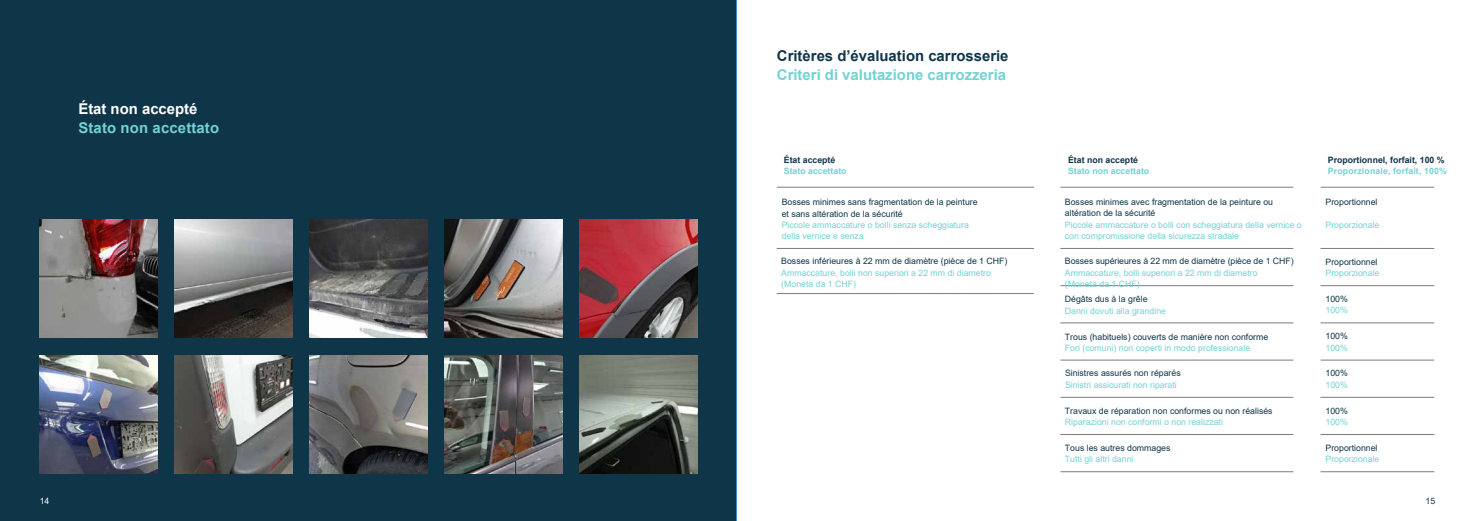
<style>
.page{position:relative;width:1474px;height:521px;background:#fff}
.page>*{position:absolute;margin:0;border:0;box-sizing:border-box;transform-origin:0 0}
.t1{font:700 14.88px "Arial";color:#73d2d2}
.t2{font:700 14.88px "Arial";color:#0f3549}
.t3{font:700 14.88px "Arial";color:#fff}
.t4{font:8.75px/11.4px "Arial";color:#73d2d2}
.t5{font:8.75px/11.4px "Arial";color:#0f3549}
.t6{font:700 8.75px "Arial";color:#73d2d2}
.t7{font:700 8.75px "Arial";color:#0f3549}
.t8{font:8.75px "Arial";color:#0f3549}
.t9{font:8.75px "Arial";color:#73d2d2}
.t10{font:8.75px "Arial";color:#fff}
</style>
<div class="page">
<div style="left:0;top:0;width:737px;height:521px;background:#0f3549"></div>
<img style="left:40px;top:220px;width:118px;height:118px">
<img style="left:40px;top:355px;width:118px;height:118px">
<img style="left:175px;top:220px;width:117px;height:118px">
<img style="left:175px;top:355px;width:117px;height:118px">
<img style="left:309px;top:220px;width:118px;height:118px">
<img style="left:309px;top:355px;width:118px;height:118px">
<img style="left:444px;top:220px;width:118px;height:118px">
<img style="left:444px;top:355px;width:118px;height:118px">
<img style="left:579px;top:220px;width:118px;height:118px">
<img style="left:579px;top:355px;width:118px;height:118px">
<svg style="left:776px;top:186px;width:658px;height:2px"></svg>
<hr style="left:776px;top:248px;width:257px;height:1px;background:#7b7c7d">
<hr style="left:1060px;top:248px;width:233px;height:1px;background:#7b7c7d">
<hr style="left:1320px;top:248px;width:114px;height:1px;background:#7b7c7d">
<hr style="left:776px;top:293px;width:257px;height:1px;background:#7b7c7d">
<hr style="left:1060px;top:285px;width:233px;height:1px;background:#7b7c7d">
<hr style="left:1320px;top:285px;width:114px;height:1px;background:#7b7c7d">
<hr style="left:1060px;top:323px;width:233px;height:1px;background:#7b7c7d">
<hr style="left:1320px;top:323px;width:114px;height:1px;background:#7b7c7d">
<hr style="left:1060px;top:360px;width:233px;height:1px;background:#7b7c7d">
<hr style="left:1320px;top:360px;width:114px;height:1px;background:#7b7c7d">
<hr style="left:1060px;top:397px;width:233px;height:1px;background:#7b7c7d">
<hr style="left:1320px;top:397px;width:114px;height:1px;background:#7b7c7d">
<hr style="left:1060px;top:434px;width:233px;height:1px;background:#7b7c7d">
<hr style="left:1320px;top:434px;width:114px;height:1px;background:#7b7c7d">
<hr style="left:1060px;top:471px;width:233px;height:1px;background:#7b7c7d">
<hr style="left:1320px;top:471px;width:114px;height:1px;background:#7b7c7d">
<hr style="left:776px;top:187px;width:257px;height:1px;background:#7b7c7d">
<hr style="left:1060px;top:187px;width:233px;height:1px;background:#7b7c7d">
<hr style="left:1320px;top:187px;width:114px;height:1px;background:#7b7c7d">
<h1 class="t3" style="left:78px;top:99px;width:121px">État non accepté</h1>
<h1 class="t1" style="left:78px;top:117px;width:142px">Stato non accettato</h1>
<h1 class="t2" style="left:777px;top:46px;width:233px">Critères d’évaluation carrosserie</h1>
<h1 class="t1" style="left:777px;top:64px;width:230px">Criteri di valutazione carrozzeria</h1>
<p class="t7" style="left:783px;top:153px;width:53px">État accepté</p>
<p class="t6" style="left:783px;top:165px;width:64px">Stato accettato</p>
<p class="t7" style="left:1068px;top:153px;width:72px">État non accepté</p>
<p class="t6" style="left:1068px;top:165px;width:83px">Stato non accettato</p>
<p class="t7" style="left:1327px;top:154px;width:118px">Proportionnel, forfait, 100 %</p>
<p class="t6" style="left:1327px;top:165px;width:121px">Proporzionale, forfait, 100%</p>
<p class="t5" style="left:781px;top:196px;width:197px">Bosses minimes sans fragmentation de la peinture et sans altération de la sécurité</p>
<p class="t4" style="left:781px;top:219px;width:189px">Piccole ammaccature o bolli senza scheggiatura della vernice e senza</p>
<p class="t5" style="left:1064px;top:196px;width:210px">Bosses minimes avec fragmentation de la peinture ou altération de la sécurité</p>
<p class="t4" style="left:1064px;top:219px;width:238px">Piccole ammaccature o bolli con scheggiatura della vernice o con compromissione della sicurezza stradale</p>
<p class="t5" style="left:1325px;top:196px;width:54px">Proportionnel</p>
<p class="t4" style="left:1325px;top:219px;width:55px">Proporzionale</p>
<p class="t5" style="left:781px;top:255px;width:228px">Bosses inférieures à 22 mm de diamètre (pièce de 1 CHF)</p>
<p class="t4" style="left:781px;top:267px;width:211px">Ammaccature, bolli non superiori a 22 mm di diametro (Moneta da 1 CHF)</p>
<p class="t5" style="left:1064px;top:255px;width:230px">Bosses supérieures à 22 mm de diamètre (pièce de 1 CHF)</p>
<p class="t4" style="left:1064px;top:267px;width:194px">Ammaccature, bolli superiori a 22 mm di diametro (Moneta da 1 CHF)</p>
<p class="t5" style="left:1325px;top:256px;width:54px">Proportionnel</p>
<p class="t4" style="left:1325px;top:267px;width:55px">Proporzionale</p>
<p class="t5" style="left:1064px;top:293px;width:84px">Dégâts dus à la grêle</p>
<p class="t4" style="left:1064px;top:305px;width:103px">Danni dovuti alla grandine</p>
<p class="t8" style="left:1325px;top:293px;width:24px">100%</p>
<p class="t9" style="left:1325px;top:304px;width:24px">100%</p>
<p class="t5" style="left:1064px;top:331px;width:205px">Trous (habituels) couverts de manière non conforme</p>
<p class="t4" style="left:1064px;top:342px;width:187px">Fori (comuni) non coperti in modo professionale</p>
<p class="t8" style="left:1325px;top:330px;width:24px">100%</p>
<p class="t9" style="left:1325px;top:341px;width:24px">100%</p>
<p class="t5" style="left:1065px;top:367px;width:117px">Sinistres assurés non réparés</p>
<p class="t4" style="left:1065px;top:379px;width:113px">Sinistri assicurati non riparati</p>
<p class="t8" style="left:1325px;top:367px;width:24px">100%</p>
<p class="t9" style="left:1325px;top:379px;width:24px">100%</p>
<p class="t5" style="left:1064px;top:405px;width:209px">Travaux de réparation non conformes ou non réalisés</p>
<p class="t4" style="left:1064px;top:416px;width:160px">Riparazioni non conformi o non realizzati</p>
<p class="t8" style="left:1325px;top:404px;width:24px">100%</p>
<p class="t9" style="left:1325px;top:416px;width:24px">100%</p>
<p class="t5" style="left:1064px;top:442px;width:107px">Tous les autres dommages</p>
<p class="t4" style="left:1064px;top:453px;width:70px">Tutti gli altri danni</p>
<p class="t5" style="left:1325px;top:442px;width:54px">Proportionnel</p>
<p class="t4" style="left:1325px;top:453px;width:55px">Proporzionale</p>
<p class="t10" style="left:40px;top:495px;width:11px">14</p>
<p class="t8" style="left:1425px;top:495px;width:11px">15</p>
</div>
